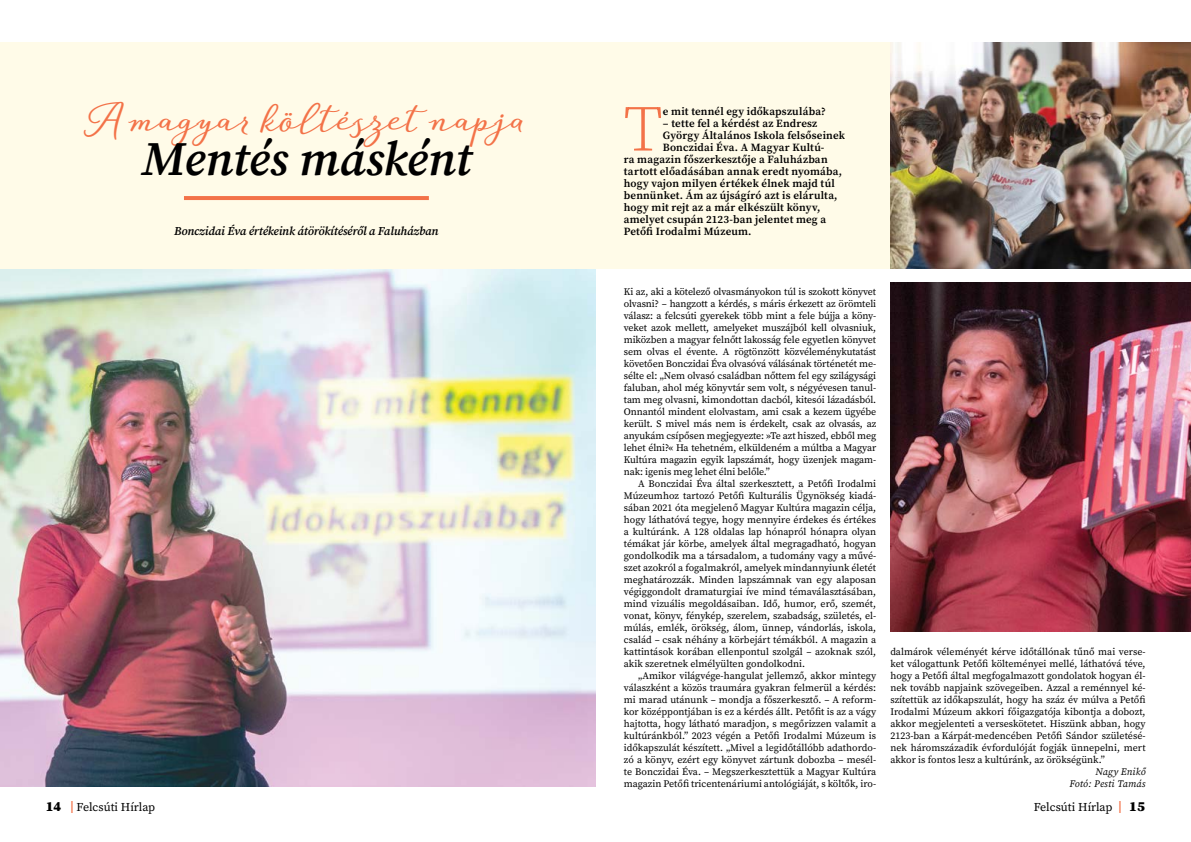
<style>
.page{position:relative;width:1191px;height:842px;background:#fff}
.page>*{position:absolute;margin:0;border:0;box-sizing:border-box;transform-origin:0 0}
.t1{font:64.4px "Source Serif Variable";color:#f37248}
.t2{font:italic 48px "Source Serif Variable";letter-spacing:.02em;color:#000}
.t3{font:700 30px "Guess Pro";letter-spacing:.015em;color:#f37248}
.t4{font:italic 12px "Source Serif Variable";letter-spacing:.005em;color:#000}
.t5{font:12px "Source Serif Variable";color:#000}
.t6{font:11px "Source Serif Variable";letter-spacing:.025em;color:#000}
.t7{font:10px/12px "Source Serif Variable";color:#000;text-align:justify}
.t8{font:italic 10px/12px "Source Serif Variable";letter-spacing:.02em;color:#000;text-align:right}
.s1{font-size:14px}
.s2{color:#f37248}
</style>
<div class="page">
<div style="left:0;top:42px;width:1191px;height:227px;background:#fffbe8"></div>
<hr style="left:184px;top:196px;width:245px;height:4px;background:#f37248">
<img style="left:0;top:269px;width:595px;height:517px">
<img style="left:890px;top:43px;width:301px;height:226px">
<img style="left:890px;top:283px;width:301px;height:348px">
<h3 class="t3" style="left:88px;top:99px;width:439px">A magya r költészet napja</h3>
<h2 class="t2" style="left:141px;top:126px;width:331px">Mentés másként</h2>
<p class="t4" style="left:174px;top:222px;width:265px">Bonczidai Éva értékeink átörökítéséről a Faluházban</p>
<h1 class="t1" style="left:624px;top:86px;width:40px">T</h1>
<p class="t6" style="left:663px;top:104px;width:164px">e mit tennél egy időkapszulába?</p>
<p class="t6" style="left:663px;top:116px;width:156px">– tette fel a kérdést az Endresz</p>
<p class="t6" style="left:663px;top:128px;width:183px">György Általános Iskola felsőseinek</p>
<p class="t6" style="left:663px;top:140px;width:163px">Bonczidai Éva. A Magyar Kultú-</p>
<p class="t6" style="left:624px;top:152px;width:205px">ra magazin főszerkesztője a Faluházban</p>
<p class="t6" style="left:624px;top:164px;width:220px">tartott előadásában annak eredt nyomába,</p>
<p class="t6" style="left:624px;top:176px;width:212px">hogy vajon milyen értékek élnek majd túl</p>
<p class="t6" style="left:624px;top:188px;width:215px">bennünket. Ám az újságíró azt is elárulta,</p>
<p class="t6" style="left:624px;top:200px;width:198px">hogy mit rejt az a már elkészült könyv,</p>
<p class="t6" style="left:624px;top:212px;width:204px">amelyet csupán 2123-ban jelentet meg a</p>
<p class="t6" style="left:624px;top:224px;width:129px">Petőfi Irodalmi Múzeum.</p>
<p class="t7" style="left:624px;top:285px;width:254px">Ki az, aki a kötelező olvasmányokon túl is szokott könyvet olvasni? – hangzott a kérdés, s máris érkezett az örömteli válasz: a felcsúti gyerekek több mint a fele bújja a köny&shy;veket azok mellett, amelyeket muszájból kell olvasniuk, miközben a magyar felnőtt lakosság fele egyetlen könyvet sem olvas el évente. A rögtönzött közvéleménykutatást követően Bonczidai Éva olvasóvá válásának történetét me&shy;sélte el: „Nem olvasó családban nőttem fel egy szilágysági faluban, ahol még könyvtár sem volt, s négyévesen tanul&shy;tam meg olvasni, kimondottan dacból, kitesói lázadásból.<br>Onnantól mindent elolvastam, ami csak a kezem ügyébe került. S mivel más nem is érdekelt, csak az olvasás, az anyukám csípősen megjegyezte: »Te azt hiszed, ebből meg lehet élni?« Ha tehetném, elküldeném a múltba a Magyar Kultúra magazin egyik lapszámát, hogy üzenjek magam&shy;nak: igenis meg lehet élni belőle.”</p>
<p class="t7" style="left:624px;top:477px;width:254px;text-indent:14px">A Bonczidai Éva által szerkesztett, a Petőfi Irodalmi Múzeumhoz tartozó Petőfi Kulturális Ügynökség kiadá&shy;sában 2021 óta megjelenő Magyar Kultúra magazin célja, hogy láthatóvá tegye, hogy mennyire érdekes és értékes a kultúránk. A 128 oldalas lap hónapról hónapra olyan témákat jár körbe, amelyek által megragadható, hogyan gondolkodik ma a társadalom, a tudomány vagy a művé&shy;szet azokról a fogalmakról, amelyek mindannyiunk életét meghatározzák. Minden lapszámnak van egy alaposan végiggondolt dramaturgiai íve mind témaválasztásában, mind vizuális megoldásaiban. Idő, humor, erő, szemét, vonat, könyv, fénykép, szerelem, szabadság, születés, el&shy;múlás, emlék, örökség, álom, ünnep, vándorlás, iskola, család – csak néhány a körbejárt témákból. A magazin a kattintások korában ellenpontul szolgál – azoknak szól, akik szeretnek elmélyülten gondolkodni.</p>
<p class="t7" style="left:624px;top:669px;width:254px;text-indent:14px">„Amikor világvége-hangulat jellemző, akkor mintegy válaszként a közös traumára gyakran felmerül a kérdés: mi marad utánunk – mondja a főszerkesztő. – A reform&shy;kor középpontjában is ez a kérdés állt. Petőfit is az a vágy hajtotta, hogy látható maradjon, s megőrizzen valamit a kultúránkból.” 2023 végén a Petőfi Irodalmi Múzeum is időkapszulát készített. „Mivel a legidőtállóbb adathordo&shy;zó a könyv, ezért egy könyvet zártunk dobozba – mesél&shy;te Bonczidai Éva. – Megszerkesztettük a Magyar Kultúra magazin Petőfi tricentenáriumi antológiáját, s költők, iro-</p>
<p class="t7" style="left:890px;top:645px;width:257px">dalmárok véleményét kérve időtállónak tűnő mai verse&shy;ket válogattunk Petőfi költeményei mellé, láthatóvá téve, hogy a Petőfi által megfogalmazott gondolatok hogyan él&shy;nek tovább napjaink szövegeiben. Azzal a reménnyel ké&shy;szítettük az időkapszulát, hogy ha száz év múlva a Petőfi Irodalmi Múzeum akkori főigazgatója kibontja a dobozt, akkor megjelenteti a verseskötetet. Hiszünk abban, hogy 2123-ban a Kárpát-medencében Petőfi Sándor születésé&shy;nek háromszázadik évfordulóját fogják ünnepelni, mert akkor is fontos lesz a kultúránk, az örökségünk.”</p>
<p class="t8" style="left:1069px;top:765px;width:78px">Nagy Enikő<br>Fotó: Pesti Tamás</p>
<p class="t5" style="left:46px;top:799px;width:111px"><span class="s1">14</span> <span class="s2">|</span> Felcsúti Hírlap</p>
<p class="t5" style="left:1033px;top:799px;width:112px">Felcsúti Hírlap <span class="s2">|</span> <span class="s1">15</span></p>
</div>
